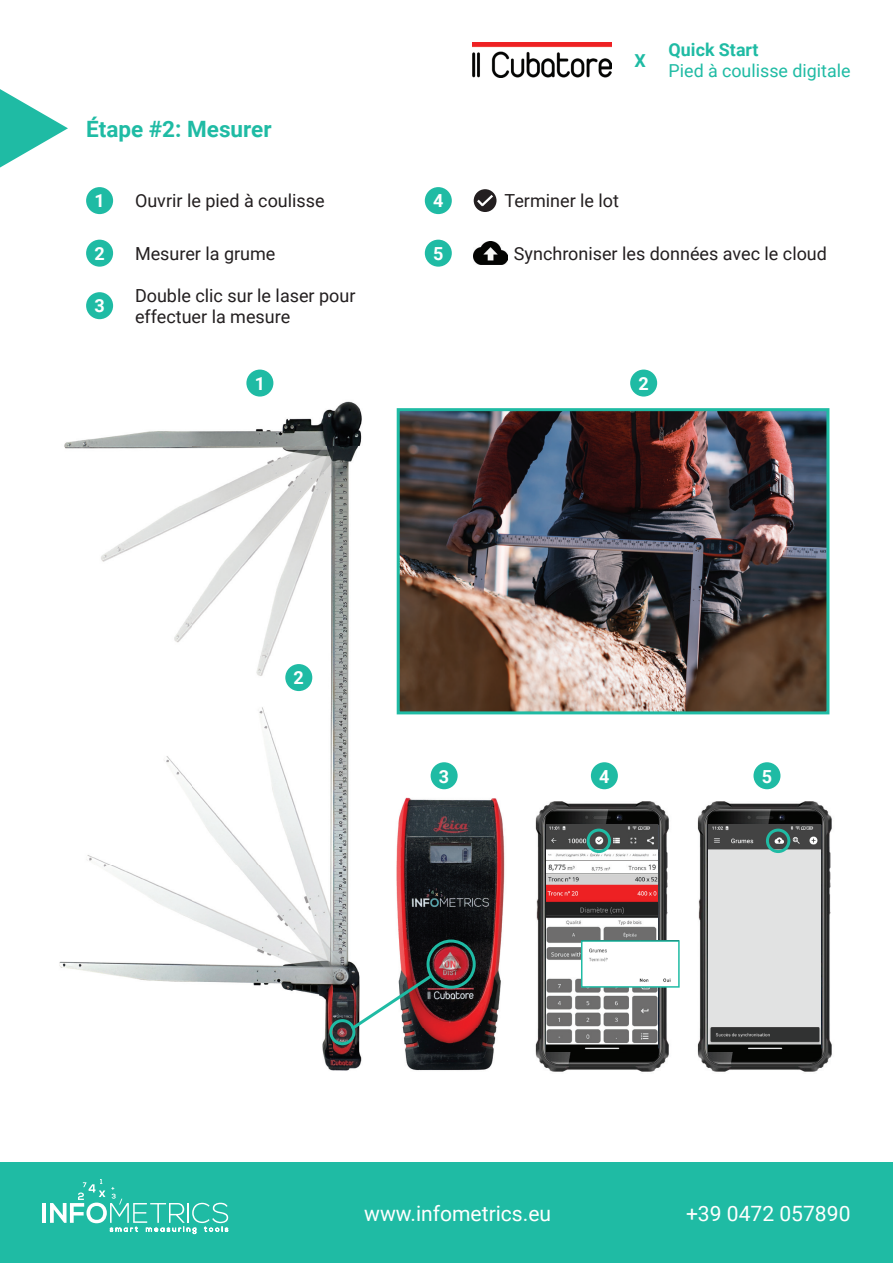
<style>
.page{position:relative;width:893px;height:1263px;background:#fff}
.page>*{position:absolute;margin:0;border:0;box-sizing:border-box;transform-origin:0 0}
.t1{font:700 22.5px "Roboto";color:#1fbba4}
.t2{font:21.15px "Roboto";color:#fff}
.t3{font:18px/21.6px "Roboto";color:#231f20}
.t4{font:700 18px "Roboto";color:#fff}
.t5{font:17.85px "Roboto";color:#1fbba4}
.t6{font:700 17.85px "Roboto";color:#1fbba4}
</style>
<div class="page">
<svg style="left:0;top:89px;width:68px;height:79px"></svg>
<div style="left:0;top:1162px;width:893px;height:101px;background:#1fbba4"></div>
<hr style="left:43px;top:1203px;width:3px;height:20px;background:#fff">
<svg style="left:50px;top:1179px;width:178px;height:55px"></svg>
<div style="left:86px;top:240px;width:27px;height:27px;background:#1fbba4;border-radius:50%"></div>
<div style="left:86px;top:187px;width:27px;height:27px;background:#1fbba4;border-radius:50%"></div>
<div style="left:425px;top:240px;width:27px;height:27px;background:#1fbba4;border-radius:50%"></div>
<div style="left:425px;top:187px;width:27px;height:27px;background:#1fbba4;border-radius:50%"></div>
<img style="left:474px;top:242px;width:34px;height:23px">
<div style="left:474px;top:189px;width:22px;height:23px;background:#231f20;border-radius:50%"></div>
<svg style="left:475px;top:192px;width:21px;height:17px"></svg>
<div style="left:86px;top:292px;width:27px;height:27px;background:#1fbba4;border-radius:50%"></div>
<img style="left:697px;top:801px;width:135px;height:271px">
<img style="left:709px;top:824px;width:112px;height:227px">
<div style="left:753px;top:762px;width:27px;height:27px;background:#1fbba4;border-radius:50%"></div>
<div style="left:766px;top:828px;width:24px;height:25px;border:3px solid #1fbba4;border-radius:50%"></div>
<img style="left:535px;top:801px;width:134px;height:271px">
<img style="left:546px;top:824px;width:112px;height:227px">
<div style="left:591px;top:762px;width:27px;height:27px;background:#1fbba4;border-radius:50%"></div>
<img style="left:584px;top:943px;width:87px;height:42px">
<div style="left:581px;top:940px;width:99px;height:48px;border:2px solid #1fbba4"></div>
<div style="left:587px;top:828px;width:24px;height:25px;border:3px solid #1fbba4;border-radius:50%"></div>
<img style="left:59px;top:394px;width:303px;height:677px">
<div style="left:246px;top:370px;width:27px;height:27px;background:#1fbba4;border-radius:50%"></div>
<img style="left:401px;top:412px;width:424px;height:298px">
<div style="left:397px;top:408px;width:432px;height:306px;border:3px solid #1fbba4"></div>
<div style="left:630px;top:370px;width:27px;height:27px;background:#1fbba4;border-radius:50%"></div>
<img style="left:396px;top:789px;width:109px;height:282px">
<div style="left:426px;top:939px;width:50px;height:50px;border:3px solid #1fbba4;border-radius:50%"></div>
<div style="left:285px;top:664px;width:27px;height:27px;background:#1fbba4;border-radius:50%"></div>
<div style="left:431px;top:762px;width:27px;height:27px;background:#1fbba4;border-radius:50%"></div>
<div style="left:329px;top:1019px;width:26px;height:26px;border:3px solid #1fbba4;border-radius:50%"></div>
<svg style="left:348px;top:972px;width:87px;height:61px"></svg>
<img style="left:472px;top:43px;width:140px;height:34px">
<p class="t6" style="left:634px;top:48px;width:13px">X</p>
<p class="t6" style="left:669px;top:37px;width:91px">Quick Start</p>
<p class="t5" style="left:669px;top:59px;width:183px">Pied à coulisse digitale</p>
<p class="t1" style="left:86px;top:113px;width:187px">Étape #2: Mesurer</p>
<p class="t4" style="left:94px;top:188px;width:12px">1</p>
<p class="t3" style="left:135px;top:189px;width:191px">Ouvrir le pied à coulisse</p>
<p class="t4" style="left:433px;top:188px;width:12px">4</p>
<p class="t3" style="left:505px;top:189px;width:116px">Terminer le lot</p>
<p class="t4" style="left:94px;top:241px;width:12px">2</p>
<p class="t3" style="left:135px;top:242px;width:142px">Mesurer la grume</p>
<p class="t4" style="left:433px;top:241px;width:12px">5</p>
<p class="t3" style="left:514px;top:242px;width:315px">Synchroniser les données avec le cloud</p>
<p class="t4" style="left:94px;top:293px;width:12px">3</p>
<p class="t3" style="left:135px;top:284px;width:222px">Double clic sur le laser pour effectuer la mesure</p>
<p class="t4" style="left:255px;top:371px;width:12px">1</p>
<p class="t4" style="left:638px;top:371px;width:12px">2</p>
<p class="t4" style="left:294px;top:665px;width:12px">2</p>
<p class="t4" style="left:439px;top:763px;width:12px">3</p>
<p class="t4" style="left:599px;top:763px;width:12px">4</p>
<p class="t4" style="left:762px;top:763px;width:12px">5</p>
<p class="t2" style="left:364px;top:1198px;width:188px">www.infometrics.eu</p>
<p class="t2" style="left:686px;top:1198px;width:166px">+39 0472 057890</p>
</div>
